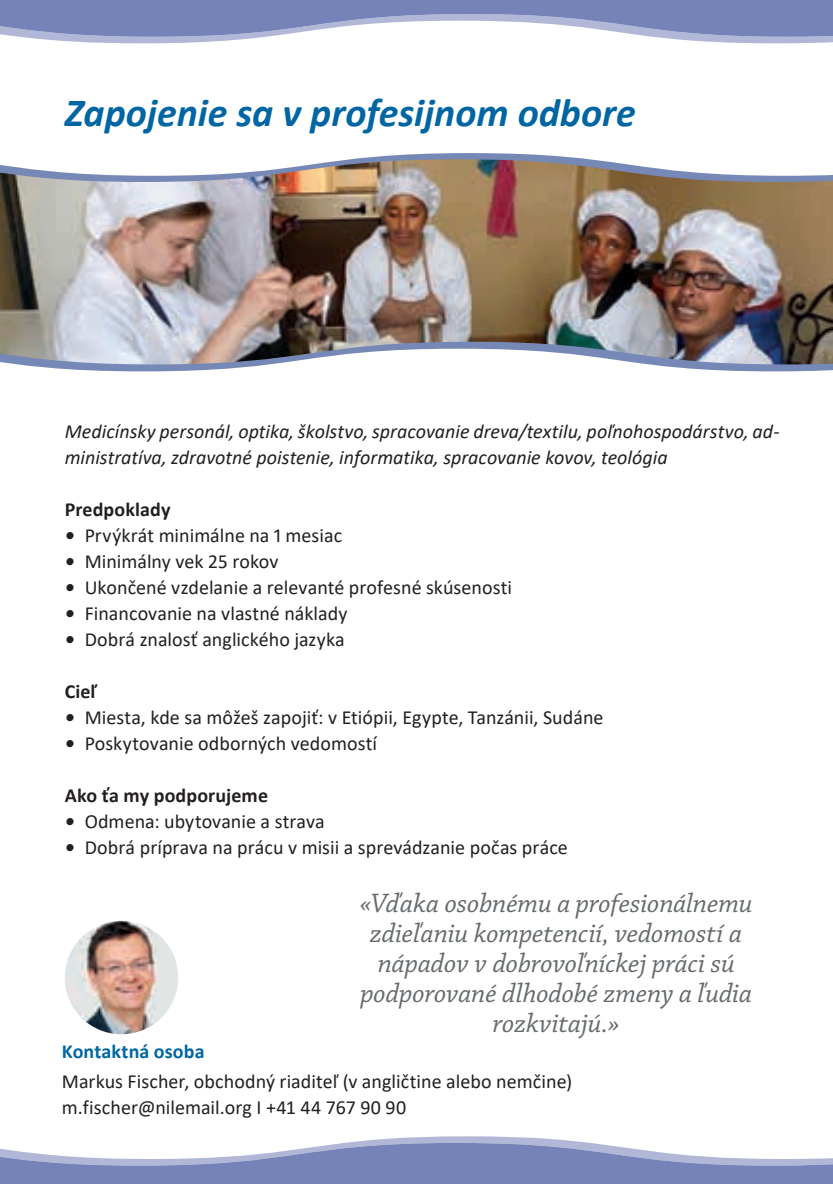
<style>
.page{position:relative;width:833px;height:1184px;background:#fff}
.page>*{position:absolute;margin:0;border:0;box-sizing:border-box;transform-origin:0 0}
.t1{font:italic 700 40px "Calibri";color:#0066a3}
.t2{font:italic 28px/30px "Chaparral Pro";letter-spacing:-.005em;color:#656a6d;text-align:center}
.t3{font:20px/26px "Calibri";color:#231f20}
.t4{font:italic 20px/26px "Calibri";color:#231f20}
.t5{font:700 20px "Calibri";letter-spacing:.005em;color:#231f20}
.t6{font:700 20px "Calibri";letter-spacing:.005em;color:#0066a3}
.s1{font-weight:700;font-style:italic}
</style>
<div class="page">
<svg style="left:15px;top:153px;width:817px;height:218px"></svg>
<img style="left:0;top:159px;width:832px;height:205px">
<img style="left:65px;top:921px;width:113px;height:113px;border-radius:57px">
<svg style="left:0;top:0;width:833px;height:43px"></svg>
<svg style="left:0;top:1136px;width:833px;height:48px"></svg>
<h1 class="t1" style="left:65px;top:84px;width:572px">Zapojenie sa v profesijnom odbore</h1>
<p class="t4" style="left:65px;top:417px;width:716px">Medicínsky personál, optika, školstvo, spracovanie dreva/textilu, poľnohospodárstvo, ad&shy;ministratíva, zdravotné poistenie, informatika, spracovanie kovov, teológia</p>
<p class="t5" style="left:65px;top:495px;width:107px">Predpoklady</p>
<p class="t3" style="left:65px;top:521px;width:279px"><span class="s1">•</span> Prvýkrát minimálne na 1 mesiac</p>
<p class="t3" style="left:65px;top:547px;width:215px"><span class="s1">•</span> Minimálny vek 25 rokov</p>
<p class="t3" style="left:65px;top:573px;width:448px"><span class="s1">•</span> Ukončené vzdelanie a relevanté profesné skúsenosti</p>
<p class="t3" style="left:65px;top:599px;width:284px"><span class="s1">•</span> Financovanie na vlastné náklady</p>
<p class="t3" style="left:65px;top:625px;width:281px"><span class="s1">•</span> Dobrá znalosť anglického jazyka</p>
<p class="t5" style="left:65px;top:677px;width:34px">Cieľ</p>
<p class="t3" style="left:65px;top:703px;width:540px"><span class="s1">•</span> Miesta, kde sa môžeš zapojiť: v Etiópii, Egypte, Tanzánii, Sudáne</p>
<p class="t3" style="left:65px;top:729px;width:314px"><span class="s1">•</span> Poskytovanie odborných vedomostí</p>
<p class="t5" style="left:65px;top:781px;width:205px">Ako ťa my podporujeme</p>
<p class="t3" style="left:65px;top:807px;width:261px"><span class="s1">•</span> Odmena: ubytovanie a strava</p>
<p class="t3" style="left:65px;top:833px;width:504px"><span class="s1">•</span> Dobrá príprava na prácu v misii a sprevádzanie počas práce</p>
<h2 class="t2" style="left:360px;top:889px;width:394px">«Vďaka osobnému a profesionálnemu zdieľaniu kompetencií, vedomostí a nápadov v dobrovoľníckej práci sú podporované dlhodobé zmeny a ľudia rozkvitajú.»</h2>
<p class="t6" style="left:62px;top:1037px;width:144px">Kontaktná osoba</p>
<p class="t3" style="left:62px;top:1067px;width:511px">Markus Fischer, obchodný riaditeľ (v angličtine alebo nemčine) m.fischer@nilemail.org I +41 44 767 90 90</p>
</div>
